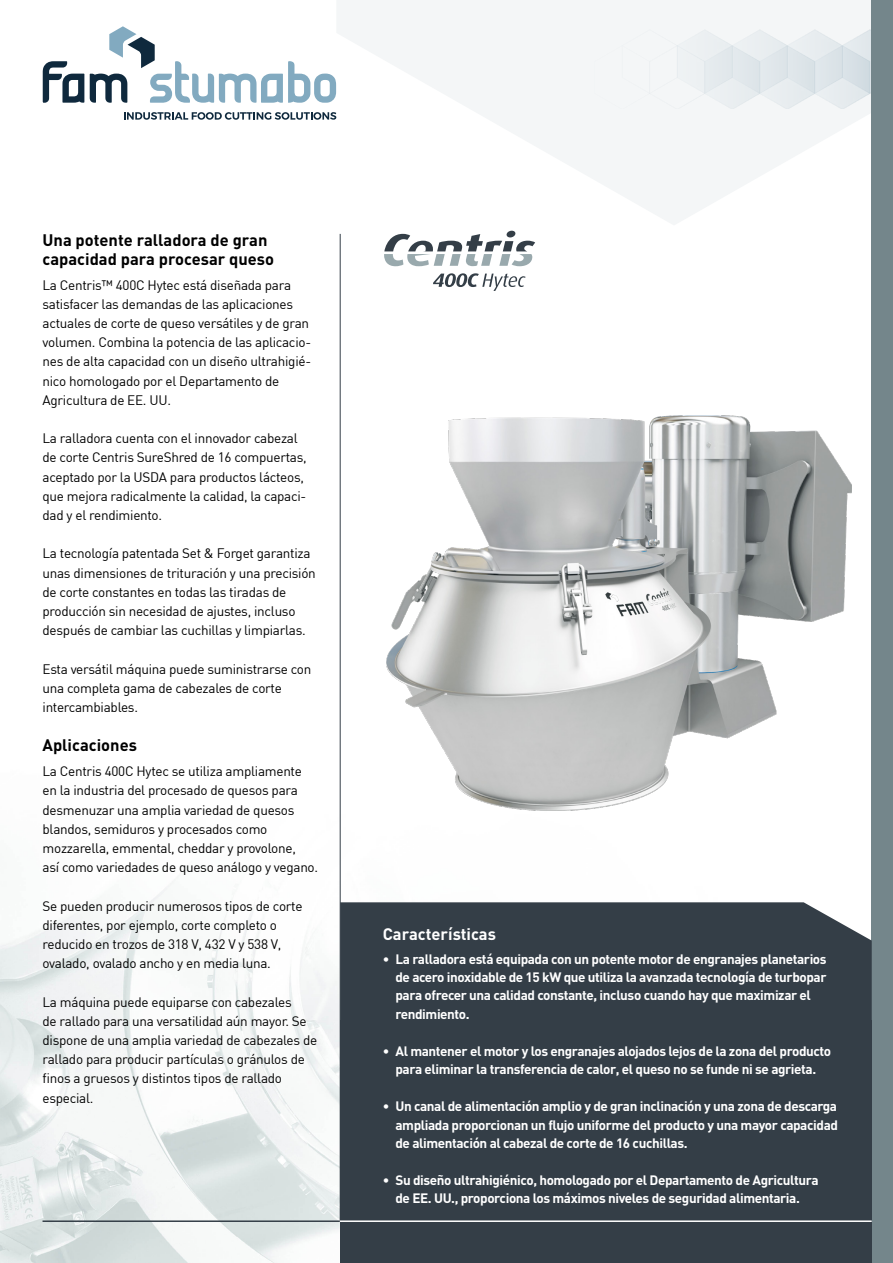
<style>
.page{position:relative;width:893px;height:1263px;background:#fff}
.page>*{position:absolute;margin:0;border:0;box-sizing:border-box;transform-origin:0 0}
.Titel{font:700 16.5px/19.2px "DIN";color:#000}
.Titel_Wit{font:700 16.5px "DIN";color:#fff}
.Txt{font:13.5px/19.2px "DIN";letter-spacing:-.02em;color:#000}
.Features{font:700 13.5px/18.5px "DIN";letter-spacing:-.03em;color:#fff;text-align:center}
</style>
<div class="page">
<img style="left:0;top:69px;width:872px;height:1194px">
<svg style="left:336px;top:0;width:536px;height:225px;fill:#f4f6f7"></svg>
<img style="left:594px;top:27px;width:278px;height:81px">
<div style="left:872px;top:0;width:21px;height:1263px;background:#74868b"></div>
<svg style="left:43px;top:61px;width:41px;height:42px"></svg>
<svg style="left:90px;top:26px;width:246px;height:77px"></svg>
<svg style="left:124px;top:112px;width:212px;height:8px"></svg>
<div style="left:340px;top:1020px;width:532px;height:243px;background:#343e47"></div>
<div style="left:341px;top:902px;width:531px;height:118px;background:#343e47"></div>
<hr style="left:340px;top:234px;width:1px;height:986px;background:#343e47">
<hr style="left:43px;top:1220px;width:297px;height:2px;background:#343e47">
<hr style="left:340px;top:1220px;width:532px;height:2px;background:#fff">
<img style="left:386px;top:415px;width:465px;height:396px">
<svg style="left:433px;top:273px;width:93px;height:18px"></svg>
<svg style="left:384px;top:231px;width:151px;height:35px"></svg>
<p class="Titel" style="left:43px;top:229px;width:233px">Una potente ralladora de gran capacidad para procesar queso</p>
<p class="Txt" style="left:43px;top:275px;width:270px">La Centris™ 400C Hytec está diseñada para satisfacer las demandas de las aplicaciones actuales de corte de queso versátiles y de gran volumen. Combina la potencia de las aplicacio&shy;nes de alta capacidad con un diseño ultrahigié&shy;nico homologado por el Departamento de Agricultura de EE. UU.</p>
<p class="Txt" style="left:43px;top:428px;width:266px">La ralladora cuenta con el innovador cabezal de corte Centris SureShred de 16 compuertas, aceptado por la USDA para productos lácteos, que mejora radicalmente la calidad, la capaci&shy;dad y el rendimiento.</p>
<p class="Txt" style="left:43px;top:544px;width:275px">La tecnología patentada Set &amp; Forget garantiza unas dimensiones de trituración y una precisión de corte constantes en todas las tiradas de producción sin necesidad de ajustes, incluso después de cambiar las cuchillas y limpiarlas.</p>
<p class="Txt" style="left:43px;top:659px;width:270px">Esta versátil máquina puede suministrarse con una completa gama de cabezales de corte intercambiables.</p>
<p class="Titel" style="left:43px;top:735px;width:96px">Aplicaciones</p>
<p class="Txt" style="left:43px;top:761px;width:277px">La Centris 400C Hytec se utiliza ampliamente en la industria del procesado de quesos para desmenuzar una amplia variedad de quesos blandos, semiduros y procesados como mozzarella, emmental, cheddar y provolone,<br>así como variedades de queso análogo y vegano.</p>
<p class="Txt" style="left:43px;top:896px;width:262px">Se pueden producir numerosos tipos de corte diferentes, por ejemplo, corte completo o reducido en trozos de 318 V, 432 V y 538 V, ovalado, ovalado ancho y en media luna.</p>
<p class="Txt" style="left:43px;top:992px;width:276px">La máquina puede equiparse con cabezales<br>de rallado para una versatilidad aún mayor. Se dispone de una amplia variedad de cabezales de rallado para producir partículas o gránulos de finos a gruesos y distintos tipos de rallado especial.</p>
<p class="Titel_Wit" style="left:383px;top:923px;width:115px">Características</p>
<p class="Features" style="left:395px;top:949px;width:433px;text-align:left;text-indent:-13px">• La ralladora está equipada con un potente motor de engranajes planetarios de acero inoxidable de 15 kW que utiliza la avanzada tecnología de turbopar para ofrecer una calidad constante, incluso cuando hay que maximizar el rendimiento.</p>
<p class="Features" style="left:383px;top:1041px;width:450px">• Al mantener el motor y los engranajes alojados lejos de la zona del producto para eliminar la transferencia de calor, el queso no se funde ni se agrieta.</p>
<p class="Features" style="left:395px;top:1096px;width:444px;text-align:justify;text-indent:-13px">• Un canal de alimentación amplio y de gran inclinación y una zona de descarga ampliada proporcionan un flujo uniforme del producto y una mayor capacidad de alimentación al cabezal de corte de 16 cuchillas.</p>
<p class="Features" style="left:383px;top:1170px;width:437px">• Su diseño ultrahigiénico, homologado por el Departamento de Agricultura de EE. UU., proporciona los máximos niveles de seguridad alimentaria.</p>
</div>
